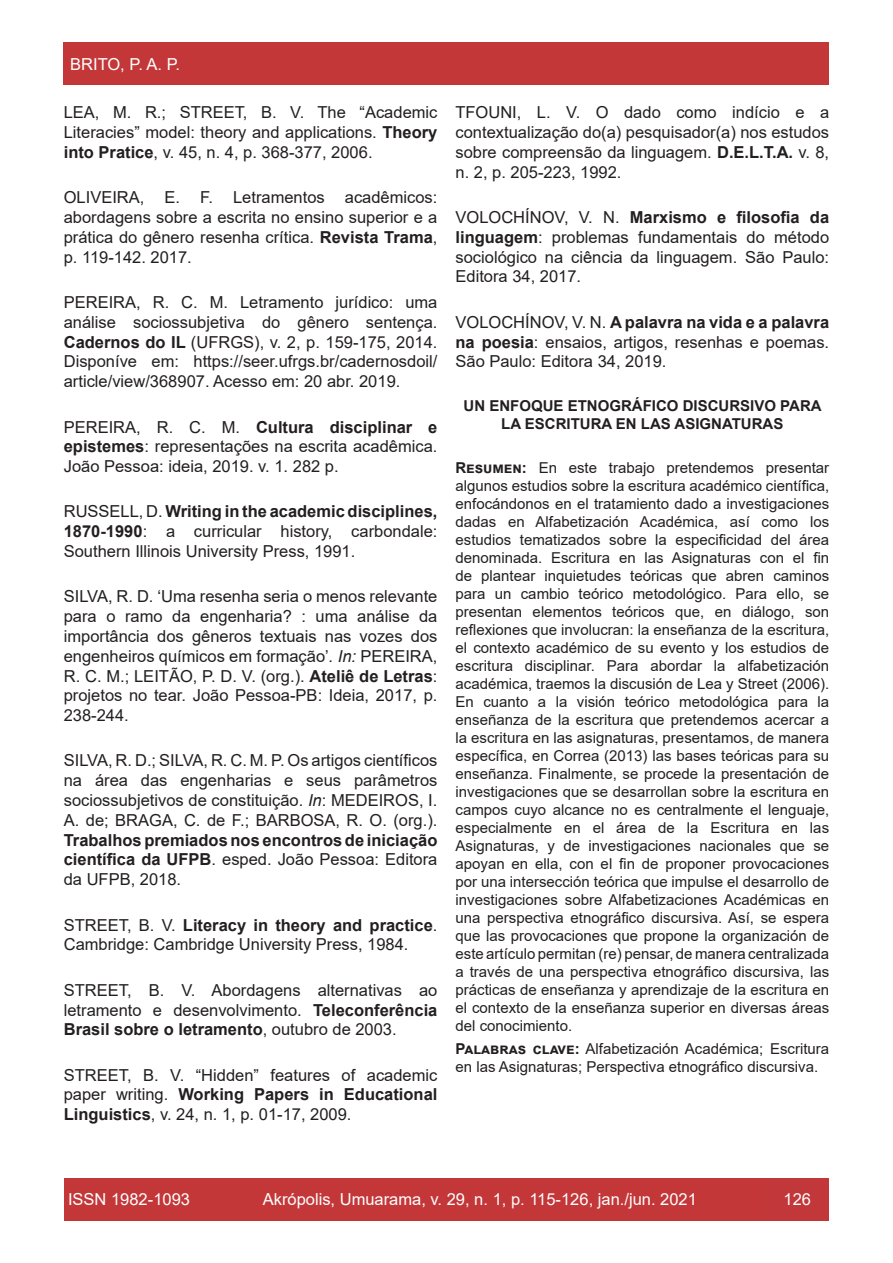
<style>
.page{position:relative;width:893px;height:1263px;background:#fff}
.page>*{position:absolute;margin:0;border:0;box-sizing:border-box;transform-origin:0 0}
.t1{font:16.5px/19.8px "Arial";color:#231f20;text-align:justify}
.t2{font:16.5px "Arial";color:#fff}
.t3{font:15px/18px "Arial";color:#231f20;text-align:justify}
.t4{font:700 15px/18px "Arial";color:#231f20;text-align:center}
.s1{font-weight:700}
.s2{font-style:italic}
</style>
<div class="page">
<div style="left:64px;top:43px;width:765px;height:42px;background:#c33739"></div>
<div style="left:194px;top:1178px;width:571px;height:42px;background:#c33739"></div>
<div style="left:765px;top:1178px;width:64px;height:42px;background:#c23739"></div>
<div style="left:64px;top:1178px;width:130px;height:42px;background:#c33739"></div>
<p class="t2" style="left:70px;top:53px;width:112px">BRITO, P. A. P.</p>
<p class="t1" style="left:64px;top:103px;width:375px">LEA, M. R.; STREET, B. V. The “Academic Literacies” model: theory and applications. <span class="s1">Theory into Pratice</span>, v. 45, n. 4, p. 368-377, 2006.</p>
<p class="t1" style="left:64px;top:187px;width:375px">OLIVEIRA, E. F. Letramentos acadêmicos: abordagens sobre a escrita no ensino superior e a prática do gênero resenha crítica. <span class="s1">Revista Trama</span>, p. 119-142. 2017.</p>
<p class="t1" style="left:64px;top:292px;width:375px">PEREIRA, R. C. M. Letramento jurídico: uma análise sociossubjetiva do gênero sentença.<br><span class="s1">Cadernos do IL</span> (UFRGS), v. 2, p. 159-175, 2014.<br>Disponíve em: https://seer.ufrgs.br/cadernosdoil/ article/view/368907. Acesso em: 20 abr. 2019.</p>
<p class="t1" style="left:64px;top:417px;width:375px">PEREIRA, R. C. M. <span class="s1">Cultura disciplinar e epistemes</span>: representações na escrita acadêmica.<br>João Pessoa: ideia, 2019. v. 1. 282 p.</p>
<p class="t1" style="left:64px;top:502px;width:375px">RUSSELL, D. <span class="s1">Writing in the academic disciplines, 1870-1990</span>: a curricular history, carbondale:<br>Southern Illinois University Press, 1991.</p>
<p class="t1" style="left:64px;top:586px;width:375px">SILVA, R. D. ‘Uma resenha seria o menos relevante para o ramo da engenharia? : uma análise da importância dos gêneros textuais nas vozes dos engenheiros químicos em formação’<span class="s2">. In:</span> PEREIRA, R. C. M.; LEITÃO, P. D. V. (org.). <span class="s1">Ateliê de Letras</span>: projetos no tear. João Pessoa-PB: Ideia, 2017, p.<br>238-244.</p>
<p class="t1" style="left:64px;top:751px;width:375px">SILVA, R. D.; SILVA, R. C. M. P. Os artigos científicos na área das engenharias e seus parâmetros sociossubjetivos de constituição. <span class="s2">In</span>: MEDEIROS, I.<br>A. de; BRAGA, C. de F.; BARBOSA, R. O. (org.).<br><span class="s1">Trabalhos premiados nos encontros de iniciação científica da UFPB</span>. esped. João Pessoa: Editora da UFPB, 2018.</p>
<p class="t1" style="left:64px;top:915px;width:375px">STREET, B. V. <span class="s1">Literacy in theory and practice</span>.<br>Cambridge: Cambridge University Press, 1984.</p>
<p class="t1" style="left:64px;top:980px;width:375px">STREET, B. V. Abordagens alternativas ao letramento e desenvolvimento. <span class="s1">Teleconferência Brasil sobre o letramento</span>, outubro de 2003.</p>
<p class="t1" style="left:64px;top:1065px;width:375px">STREET, B. V. “Hidden” features of academic paper writing. <span class="s1">Working Papers in Educational Linguistics</span>, v. 24, n. 1, p. 01-17, 2009.</p>
<p class="t1" style="left:455px;top:103px;width:375px">TFOUNI, L. V. O dado como indício e a contextualização do(a) pesquisador(a) nos estudos sobre compreensão da linguagem. <span class="s1">D.E.L.T.A.</span> v. 8, n. 2, p. 205-223, 1992.</p>
<p class="t1" style="left:455px;top:207px;width:375px">VOLOCHÍNOV, V. N. <span class="s1">Marxismo e filosofia da linguagem</span>: problemas fundamentais do método sociológico na ciência da linguagem. São Paulo:<br>Editora 34, 2017.</p>
<p class="t1" style="left:455px;top:312px;width:375px">VOLOCHÍNOV, V. N. <span class="s1">A palavra na vida e a palavra na poesia</span>: ensaios, artigos, resenhas e poemas.<br>São Paulo: Editora 34, 2019.</p>
<p class="t4" style="left:464px;top:397px;width:360px">UN ENFOQUE ETNOGRÁFICO DISCURSIVO PARA<br>LA ESCRITURA EN LAS ASIGNATURAS</p>
<p class="t3" style="left:455px;top:459px;width:375px"><span class="s1">Resumen:</span> En este trabajo pretendemos presentar algunos estudios sobre la escritura académico científica, enfocándonos en el tratamiento dado a investigaciones dadas en Alfabetización Académica, así como los estudios tematizados sobre la especificidad del área denominada. Escritura en las Asignaturas con el fin de plantear inquietudes teóricas que abren caminos para un cambio teórico metodológico. Para ello, se presentan elementos teóricos que, en diálogo, son reflexiones que involucran: la enseñanza de la escritura, el contexto académico de su evento y los estudios de escritura disciplinar. Para abordar la alfabetización académica, traemos la discusión de Lea y Street (2006).<br>En cuanto a la visión teórico metodológica para la enseñanza de la escritura que pretendemos acercar a la escritura en las asignaturas, presentamos, de manera específica, en Correa (2013) las bases teóricas para su enseñanza. Finalmente, se procede la presentación de investigaciones que se desarrollan sobre la escritura en campos cuyo alcance no es centralmente el lenguaje, especialmente en el área de la Escritura en las Asignaturas, y de investigaciones nacionales que se apoyan en ella, con el fin de proponer provocaciones por una intersección teórica que impulse el desarrollo de investigaciones sobre Alfabetizaciones Académicas en una perspectiva etnográfico discursiva. Así, se espera que las provocaciones que propone la organización de este artículo permitan (re) pensar, de manera centralizada a través de una perspectiva etnográfico discursiva, las prácticas de enseñanza y aprendizaje de la escritura en el contexto de la enseñanza superior en diversas áreas del conocimiento.</p>
<p class="t3" style="left:455px;top:1039px;width:375px"><span class="s1">Palabras clave:</span> Alfabetización Académica; Escritura en las Asignaturas; Perspectiva etnográfico discursiva.</p>
<p class="t2" style="left:68px;top:1188px;width:123px">ISSN 1982-1093</p>
<p class="t2" style="left:263px;top:1188px;width:436px">Akrópolis, Umuarama, v. 29, n. 1, p. 115-126, jan./jun. 2021</p>
<p class="t2" style="left:783px;top:1188px;width:29px">126</p>
</div>
